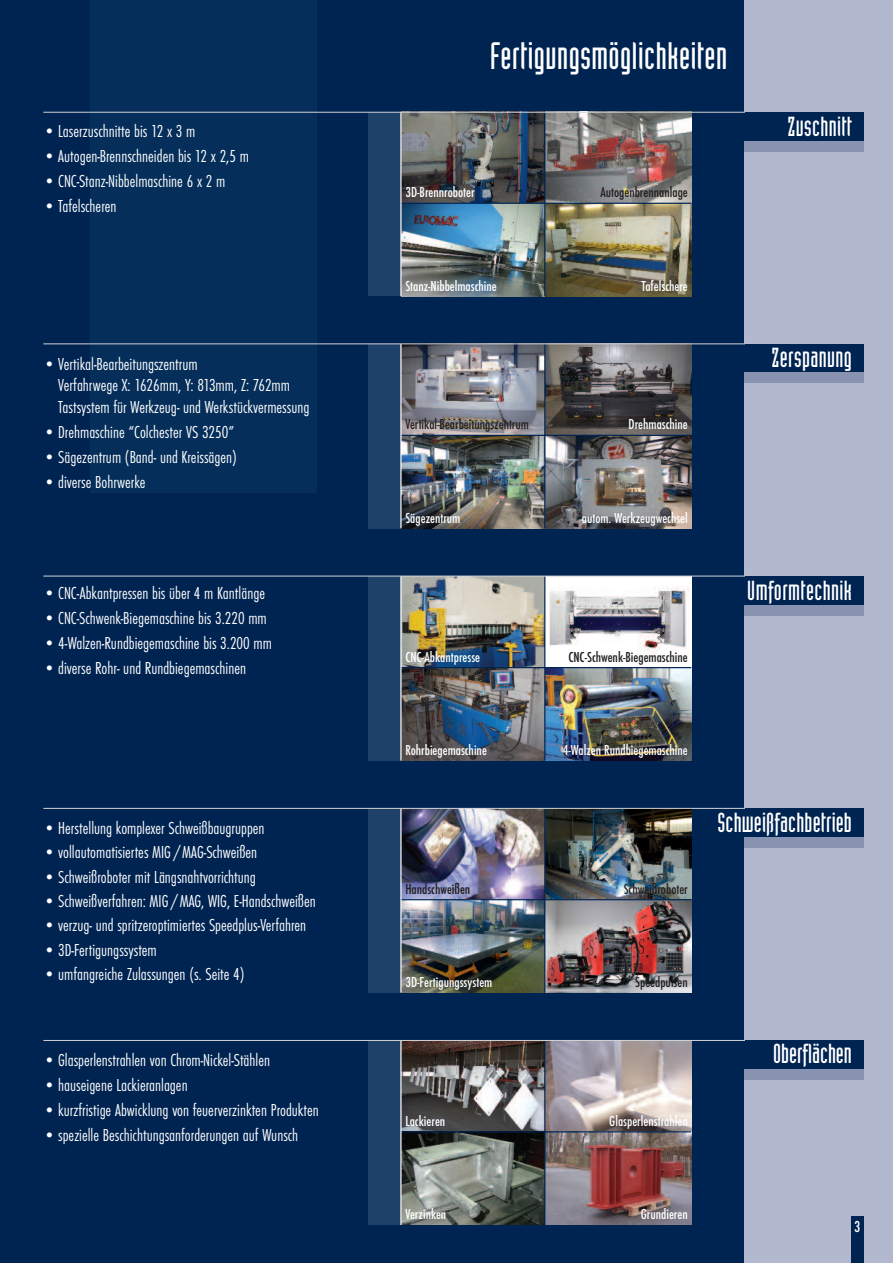
<style>
.page{position:relative;width:893px;height:1263px;background:#002452}
.page>*{position:absolute;margin:0;border:0;box-sizing:border-box;transform-origin:0 0}
.t1{font:37.5px "Industria Solid";letter-spacing:.015em;color:#fff}
.t2{font:27px "Industria Solid";letter-spacing:.015em;color:#fff}
.t3{font:300 condensed 18px/21.6px "Futura T";color:#fff}
.t4{font:500 condensed 16.5px "Futura T";color:#fff}
.t5{font:500 condensed 15px "Futura T";color:#fff}
.t6{font:500 condensed 15px "Futura T";color:#231f20}
</style>
<div class="page">
<div style="left:744px;top:0;width:149px;height:1263px;background:#b2b8cd"></div>
<div style="left:851px;top:1216px;width:13px;height:47px;background:#002452"></div>
<div style="left:639px;top:113px;width:224px;height:28px;background:#002452"></div>
<div style="left:639px;top:344px;width:224px;height:29px;background:#002452"></div>
<div style="left:639px;top:576px;width:224px;height:29px;background:#002452"></div>
<div style="left:639px;top:809px;width:224px;height:28px;background:#002452"></div>
<div style="left:639px;top:1041px;width:224px;height:28px;background:#002452"></div>
<div style="left:368px;top:112px;width:43px;height:184px;background:#1e416a"></div>
<img style="left:402px;top:113px;width:289px;height:183px">
<div style="left:744px;top:141px;width:119px;height:10px;background:#8793b1"></div>
<div style="left:744px;top:372px;width:119px;height:11px;background:#8793b1"></div>
<div style="left:744px;top:605px;width:119px;height:10px;background:#8793b1"></div>
<div style="left:744px;top:837px;width:119px;height:10px;background:#8793b1"></div>
<div style="left:744px;top:1069px;width:119px;height:10px;background:#8793b1"></div>
<hr style="left:544px;top:112px;width:1px;height:184px;background:#002452">
<div style="left:90px;top:0;width:226px;height:492px;background:#052f5a"></div>
<hr style="left:400px;top:203px;width:291px;height:1px;background:#002452">
<hr style="left:400px;top:112px;width:2px;height:184px;background:#fff">
<hr style="left:43px;top:112px;width:702px;height:1px;background:#d1d2d4">
<div style="left:368px;top:344px;width:43px;height:184px;background:#1e416a"></div>
<img style="left:402px;top:344px;width:142px;height:184px">
<img style="left:545px;top:344px;width:146px;height:91px">
<img style="left:545px;top:436px;width:146px;height:92px">
<hr style="left:400px;top:435px;width:291px;height:1px;background:#002452">
<hr style="left:400px;top:344px;width:2px;height:184px;background:#fff">
<div style="left:368px;top:576px;width:43px;height:185px;background:#1e416a"></div>
<img style="left:401px;top:577px;width:290px;height:184px">
<svg style="left:545px;top:577px;width:146px;height:92px;background:#cecdd2"></svg>
<hr style="left:544px;top:576px;width:1px;height:185px;background:#002452">
<hr style="left:400px;top:667px;width:291px;height:1px;background:#002452">
<hr style="left:400px;top:576px;width:2px;height:184px;background:#fff">
<div style="left:368px;top:808px;width:43px;height:185px;background:#1e416a"></div>
<img style="left:402px;top:809px;width:289px;height:184px">
<img style="left:545px;top:809px;width:146px;height:92px">
<hr style="left:544px;top:808px;width:1px;height:185px;background:#002452">
<hr style="left:400px;top:899px;width:291px;height:1px;background:#002452">
<hr style="left:400px;top:808px;width:2px;height:185px;background:#fff">
<div style="left:368px;top:1040px;width:43px;height:185px;background:#1e416a"></div>
<img style="left:402px;top:1041px;width:289px;height:90px">
<svg style="left:402px;top:1132px;width:142px;height:93px;background:#696f68"></svg>
<img style="left:545px;top:1132px;width:146px;height:93px">
<hr style="left:544px;top:1040px;width:1px;height:185px;background:#002452">
<hr style="left:400px;top:1131px;width:291px;height:1px;background:#002452">
<hr style="left:400px;top:1040px;width:2px;height:185px;background:#fff">
<hr style="left:43px;top:343px;width:702px;height:1px;background:#d1d2d4">
<hr style="left:43px;top:576px;width:702px;height:1px;background:#d1d2d4">
<hr style="left:43px;top:808px;width:702px;height:1px;background:#d1d2d4">
<hr style="left:43px;top:1040px;width:702px;height:1px;background:#d1d2d4">
<p class="t3" style="left:43px;top:120px;width:154px">• Laserzuschnitte bis 12 x 3 m</p>
<p class="t3" style="left:43px;top:145px;width:207px">• Autogen-Brennschneiden bis 12 x 2,5 m</p>
<p class="t3" style="left:43px;top:170px;width:183px">• CNC-Stanz-Nibbelmaschine 6 x 2 m</p>
<p class="t3" style="left:43px;top:195px;width:75px">• Tafelscheren</p>
<p class="t3" style="left:58px;top:353px;width:253px;text-indent:-15px">• Vertikal-Bearbeitungszentrum<br>Verfahrwege X: 1626mm, Y: 813mm, Z: 762mm<br>Tastsystem für Werkzeug- und Werkstückvermessung</p>
<p class="t3" style="left:43px;top:421px;width:192px">• Drehmaschine “Colchester VS 3250”</p>
<p class="t3" style="left:43px;top:446px;width:195px">• Sägezentrum (Band- und Kreissägen)</p>
<p class="t3" style="left:43px;top:471px;width:104px">• diverse Bohrwerke</p>
<p class="t3" style="left:43px;top:582px;width:223px">• CNC-Abkantpressen bis über 4 m Kantlänge</p>
<p class="t3" style="left:43px;top:607px;width:225px">• CNC-Schwenk-Biegemaschine bis 3.220 mm</p>
<p class="t3" style="left:43px;top:632px;width:230px">• 4-Walzen-Rundbiegemaschine bis 3.200 mm</p>
<p class="t3" style="left:43px;top:657px;width:204px">• diverse Rohr- und Rundbiegemaschinen</p>
<p class="t3" style="left:43px;top:817px;width:223px">• Herstellung komplexer Schweißbaugruppen</p>
<p class="t3" style="left:43px;top:841px;width:215px">• vollautomatisiertes MIG/MAG-Schweißen</p>
<p class="t3" style="left:43px;top:865px;width:214px">• Schweißroboter mit Längsnahtvorrichtung</p>
<p class="t3" style="left:43px;top:890px;width:274px">• Schweißverfahren: MIG/MAG, WIG, E-Handschweißen</p>
<p class="t3" style="left:43px;top:914px;width:264px">• verzug- und spritzeroptimiertes Speedplus-Verfahren</p>
<p class="t3" style="left:43px;top:939px;width:115px">• 3D-Fertigungssystem</p>
<p class="t3" style="left:43px;top:963px;width:203px">• umfangreiche Zulassungen (s. Seite 4)</p>
<p class="t3" style="left:43px;top:1049px;width:228px">• Glasperlenstrahlen von Chrom-Nickel-Stählen</p>
<p class="t3" style="left:43px;top:1074px;width:146px">• hauseigene Lackieranlagen</p>
<p class="t3" style="left:43px;top:1099px;width:277px">• kurzfristige Abwicklung von feuerverzinkten Produkten</p>
<p class="t3" style="left:43px;top:1124px;width:256px">• spezielle Beschichtungsanforderungen auf Wunsch</p>
<h1 class="t1" style="left:490px;top:43px;width:238px">Fertigungsmöglichkeiten</h1>
<p class="t5" style="left:405px;top:183px;width:71px">3D-Brennroboter</p>
<p class="t6" style="left:600px;top:183px;width:89px">Autogenbrennanlage</p>
<p class="t5" style="left:405px;top:277px;width:93px">Stanz-Nibbelmaschine</p>
<p class="t6" style="left:405px;top:415px;width:125px">Vertikal-Bearbeitungszentrum</p>
<p class="t5" style="left:641px;top:277px;width:48px">Tafelschere</p>
<p class="t5" style="left:629px;top:415px;width:61px">Drehmaschine</p>
<h2 class="t2" style="left:787px;top:116px;width:66px">Zuschnitt</h2>
<h2 class="t2" style="left:771px;top:348px;width:82px">Zerspanung</h2>
<p class="t5" style="left:405px;top:509px;width:57px">Sägezentrum</p>
<p class="t5" style="left:405px;top:648px;width:76px">CNC-Abkantpresse</p>
<p class="t5" style="left:582px;top:509px;width:107px">autom. Werkzeugwechsel</p>
<p class="t6" style="left:568px;top:648px;width:121px">CNC-Schwenk-Biegemaschine</p>
<h2 class="t2" style="left:747px;top:580px;width:106px">Umformtechnik</h2>
<p class="t5" style="left:405px;top:741px;width:83px">Rohrbiegemaschine</p>
<p class="t5" style="left:563px;top:741px;width:127px">4-Walzen Rundbiegemaschine</p>
<h2 class="t2" style="left:717px;top:812px;width:136px">Schweißfachbetrieb</h2>
<p class="t6" style="left:405px;top:880px;width:66px">Handschweißen</p>
<p class="t6" style="left:624px;top:880px;width:66px">Schweißroboter</p>
<p class="t5" style="left:405px;top:973px;width:89px">3D-Fertigungssystem</p>
<p class="t6" style="left:635px;top:973px;width:54px">Speedpulsen</p>
<h2 class="t2" style="left:773px;top:1044px;width:80px">Oberflächen</h2>
<p class="t5" style="left:405px;top:1112px;width:41px">Lackieren</p>
<p class="t5" style="left:609px;top:1112px;width:80px">Glasperlenstrahlen</p>
<p class="t5" style="left:405px;top:1205px;width:42px">Verzinken</p>
<p class="t5" style="left:641px;top:1205px;width:49px">Grundieren</p>
<p class="t4" style="left:854px;top:1217px;width:8px">3</p>
</div>
